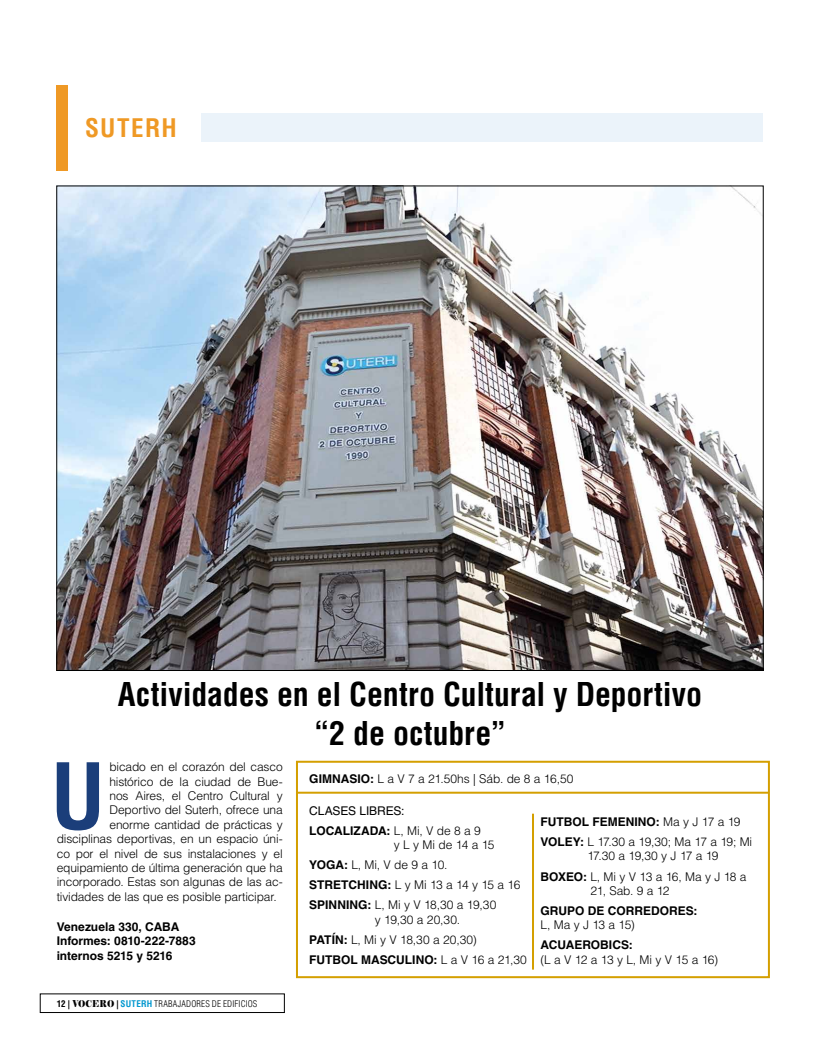
<style>
.page{position:relative;width:820px;height:1049px;background:#fff}
.page>*{position:absolute;margin:0;border:0;box-sizing:border-box;transform-origin:0 0}
.t1{font:700 condensed 88.8px "Helvetica LT Std";color:#1b3e7a}
.t2{font:700 condensed 32px/38.4px "Helvetica LT Std";letter-spacing:-.005em;color:#000;text-align:center}
.t3{font:700 condensed 25px "Helvetica LT Std";letter-spacing:.05em;color:#ef9925}
.t4{font:300 12px/20.1px "Helvetica LT Std";letter-spacing:-.015em;color:#000}
.t5{font:700 12px/14.4px "Helvetica LT Std";color:#000}
.t6{font:300 12px/20.1px "Helvetica LT Std";letter-spacing:-.04em;color:#000}
.t7{font:300 12px/20.1px "Helvetica LT Std";letter-spacing:.01em;color:#000}
.t8{font:300 12px/20.1px "Helvetica LT Std";letter-spacing:-.045em;color:#000}
.t9{font:12px/20.1px "Helvetica LT Std";letter-spacing:-.01em;color:#000}
.t10{font:300 condensed 9px "Helvetica LT Std";letter-spacing:.02em;color:#000}
.s1{font-weight:700}
.s2{font-family:"Elephant";font-weight:400;font-stretch:normal;font-size:9.4px}
.s3{font-weight:700;color:#0097cf}
.s4{font-weight:300}
</style>
<div class="page">
<div style="left:40px;top:993px;width:245px;height:20px;border:1px solid #000"></div>
<img style="left:58px;top:188px;width:703px;height:481px">
<div style="left:57px;top:85px;width:11px;height:85px;background:#ef9925"></div>
<div style="left:201px;top:113px;width:562px;height:29px;background:#ebf3fa"></div>
<div style="left:296px;top:761px;width:473px;height:217px;border:2px solid #d49f00"></div>
<hr style="left:297px;top:792px;width:471px;height:2px;background:#d49f00">
<hr style="left:531px;top:814px;width:2px;height:155px;background:#d49f00">
<h3 class="t3" style="left:85px;top:112px;width:93px">SUTERH</h3>
<h2 class="t2" style="left:118px;top:675px;width:585px">Actividades en el Centro Cultural y Deportivo “2 de octubre”</h2>
<h1 class="t1" style="left:51px;top:741px;width:56px">U</h1>
<p class="t4" style="left:109px;top:757px;width:175px">bicado en el corazón del casco</p>
<p class="t4" style="left:109px;top:771px;width:175px">histórico de la ciudad de Bue-</p>
<p class="t4" style="left:109px;top:786px;width:175px">nos Aires, el Centro Cultural y</p>
<p class="t4" style="left:109px;top:800px;width:175px">Deportivo del Suterh, ofrece una</p>
<p class="t4" style="left:109px;top:814px;width:175px">enorme cantidad de prácticas y</p>
<p class="t4" style="left:57px;top:829px;width:227px">disciplinas deportivas, en un espacio úni-</p>
<p class="t4" style="left:57px;top:843px;width:227px">co por el nivel de sus instalaciones y el</p>
<p class="t4" style="left:57px;top:858px;width:227px">equipamiento de última generación que ha</p>
<p class="t4" style="left:57px;top:872px;width:227px">incorporado. Estas son algunas de las ac-</p>
<p class="t4" style="left:57px;top:886px;width:221px">tividades de las que es posible participar.</p>
<p class="t5" style="left:57px;top:919px;width:140px">Venezuela 330, CABA<br>Informes: 0810-222-7883 internos 5215 y 5216</p>
<p class="t10" style="left:57px;top:998px;width:202px"><span class="s1">12 |</span> <span class="s2">VOCERO</span> <span class="s1">|</span> <span class="s3">SUTERH</span> TRABAJADORES DE EDIFICIOS</p>
<p class="t4" style="left:309px;top:768px;width:265px"><span class="s1">GIMNASIO:</span> L a V 7 a 21.50hs | Sáb. de 8 a 16,50</p>
<p class="t9" style="left:309px;top:800px;width:173px">CLASES LIBRES:<br><span class="s1">LOCALIZADA:</span> <span class="s4">L, Mi, V de 8 a 9</span></p>
<p class="t6" style="left:309px;top:835px;width:212px;text-indent:85px">y L y Mi de 14 a 15<br><span class="s1">YOGA:</span> L, Mi, V de 9 a 10.<br><span class="s1">STRETCHING:</span> L y Mi 13 a 14 y 15 a 16<br><span class="s1">SPINNING:</span> L, Mi y V 18,30 a 19,30</p>
<p class="t7" style="left:309px;top:909px;width:219px;text-indent:66px">y 19,30 a 20,30.<br><span class="s1">PATÍN:</span> L, Mi y V 18,30 a 20,30)<br><span class="s1">FUTBOL MASCULINO:</span> L a V 16 a 21,30</p>
<p class="t4" style="left:540px;top:811px;width:213px"><span class="s1">FUTBOL FEMENINO:</span> Ma y J 17 a 19<br><span class="s1">VOLEY:</span> L 17.30 a 19,30; Ma 17 a 19; Mi</p>
<p class="t8" style="left:540px;top:846px;width:207px;text-indent:47px">17.30 a 19,30 y J 17 a 19<br><span class="s1">BOXEO:</span> L, Mi y V 13 a 16, Ma y J 18 a</p>
<p class="t4" style="left:590px;top:880px;width:81px">21, Sab. 9 a 12</p>
<p class="t5" style="left:540px;top:903px;width:158px">GRUPO DE CORREDORES:</p>
<p class="t4" style="left:540px;top:915px;width:96px">L, Ma y J 13 a 15)</p>
<p class="t5" style="left:540px;top:938px;width:94px">ACUAEROBICS:</p>
<p class="t4" style="left:540px;top:949px;width:179px">(L a V 12 a 13 y L, Mi y V 15 a 16)</p>
</div>
